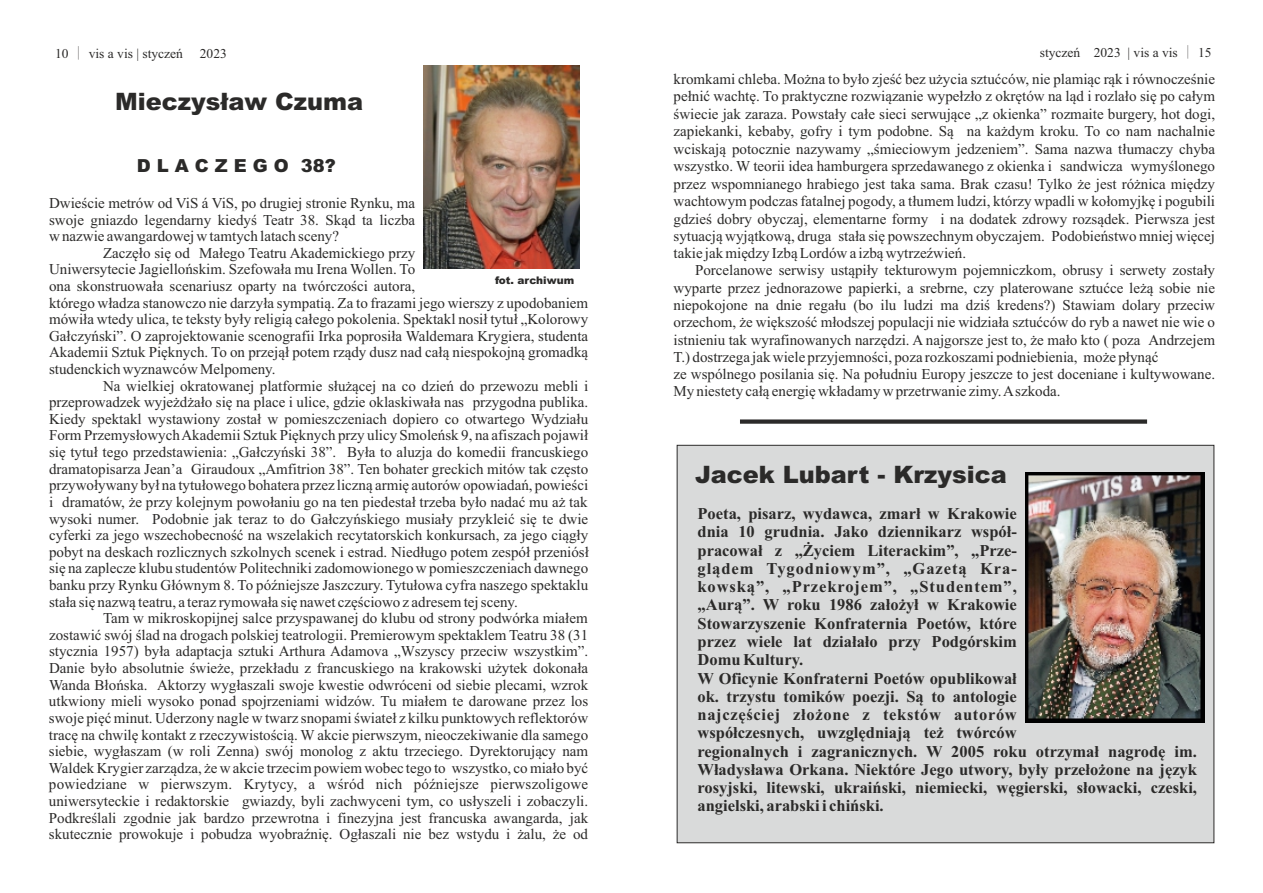
<style>
.page{position:relative;width:1263px;height:893px;background:#fff}
.page>*{position:absolute;margin:0;border:0;box-sizing:border-box;transform-origin:0 0}
.t1{font:900 24px "Arial";color:#2b2a29}
.t2{font:900 18px "Arial";color:#2b2a29}
.t3{font:700 16.5px/18.3px "Times New Roman";color:#2b2a29}
.t4{font:15px/16.6px "Times New Roman";color:#2b2a29;text-align:justify}
.t5{font:13.5px "Times New Roman";color:#2b2a29}
.t6{font:900 10.5px "Arial";color:#2b2a29}
.s1{font-family:"Adobe Fangsong Std"}
</style>
<div class="page">
<div style="left:740px;top:419px;width:407px;height:5px;background:#2b2a29"></div>
<img style="left:424px;top:65px;width:156px;height:204px">
<div style="left:676px;top:444px;width:539px;height:400px;background:#d9dada"></div>
<img style="left:1025px;top:473px;width:179px;height:249px">
<p class="t5" style="left:55px;top:48px;width:173px">10 <span class="s1">│</span> vis a vis | styczeń 2023</p>
<p class="t5" style="left:1040px;top:48px;width:173px">styczeń 2023 | vis a vis <span class="s1">│</span> 15</p>
<p class="t4" style="left:673px;top:72px;width:543px;line-height:17.4px">kromkami chleba. Można to było zjeść bez użycia sztućców, nie plamiąc rąk i równocześnie pełnić wachtę. To praktyczne rozwiązanie wypełzło z okrętów na ląd i rozlało się po całym świecie jak zaraza. Powstały całe sieci serwujące „z okienka” rozmaite burgery, hot dogi, zapiekanki, kebaby, gofry i tym podobne. Są na każdym kroku. To co nam nachalnie wciskają potocznie nazywamy „śmieciowym jedzeniem”. Sama nazwa tłumaczy chyba wszystko. W teorii idea hamburgera sprzedawanego z okienka i sandwicza wymyślonego przez wspomnianego hrabiego jest taka sama. Brak czasu! Tylko że jest różnica między wachtowym podczas fatalnej pogody, a tłumem ludzi, którzy wpadli w kołomyjkę i pogubili gdzieś dobry obyczaj, elementarne formy i na dodatek zdrowy rozsądek. Pierwsza jest sytuacją wyjątkową, druga stała się powszechnym obyczajem. Podobieństwo mniej więcej takie jak między Izbą Lordów a izbą wytrzeźwień.</p>
<p class="t4" style="left:673px;top:263px;width:543px;line-height:17.2px;text-align:left;text-indent:22px">Porcelanowe serwisy ustąpiły tekturowym pojemniczkom, obrusy i serwety zostały wyparte przez jednorazowe papierki, a srebrne, czy platerowane sztućce leżą sobie nie niepokojone na dnie regału (bo ilu ludzi ma dziś kredens?) Stawiam dolary przeciw orzechom, że większość młodszej populacji nie widziała sztućców do ryb a nawet nie wie o istnieniu tak wyrafinowanych narzędzi. A najgorsze jest to, że mało kto ( poza Andrzejem T.) dostrzega jak wiele przyjemności, poza rozkoszami podniebienia, może płynąć<br>ze wspólnego posilania się. Na południu Europy jeszcze to jest doceniane i kultywowane.<br>My niestety całą energię wkładamy w przetrwanie zimy. Aszkoda.</p>
<h1 class="t1" style="left:115px;top:93px;width:250px">Mieczysław Czuma</h1>
<p class="t2" style="left:137px;top:159px;width:201px">D L A C Z E G O 38?</p>
<p class="t4" style="left:49px;top:196px;width:368px">Dwieście metrów od ViS á ViS, po drugiej stronie Rynku, ma swoje gniazdo legendarny kiedyś Teatr 38. Skąd ta liczba w nazwie awangardowej w tamtych latach sceny?</p>
<p class="t4" style="left:49px;top:246px;width:541px;text-align:left;text-indent:54px">Zaczęło się od Małego Teatru Akademickiego przy<br>Uniwersytecie Jagiellońskim. Szefowała mu Irena Wollen. To<br>ona skonstruowała scenariusz oparty na twórczości autora,<br>którego władza stanowczo nie darzyła sympatią. Za to frazami jego wierszy z upodobaniem mówiła wtedy ulica, te teksty były religią całego pokolenia. Spektakl nosił tytuł „Kolorowy Gałczyński”. O zaprojektowanie scenografii Irka poprosiła Waldemara Krygiera, studenta Akademii Sztuk Pięknych. To on przejął potem rządy dusz nad całą niespokojną gromadką studenckich wyznawców Melpomeny.</p>
<p class="t4" style="left:49px;top:379px;width:541px;text-indent:54px">Na wielkiej okratowanej platformie służącej na co dzień do przewozu mebli i przeprowadzek wyjeżdżało się na place i ulice, gdzie oklaskiwała nas przygodna publika.<br>Kiedy spektakl wystawiony został w pomieszczeniach dopiero co otwartego Wydziału Form Przemysłowych Akademii Sztuk Pięknych przy ulicy Smoleńsk 9, na afiszach pojawił się tytuł tego przedstawienia: „Gałczyński 38”. Była to aluzja do komedii francuskiego dramatopisarza Jean’a Giraudoux „Amfitrion 38”. Ten bohater greckich mitów tak często przywoływany był na tytułowego bohatera przez liczną armię autorów opowiadań, powieści i dramatów, że przy kolejnym powołaniu go na ten piedestał trzeba było nadać mu aż tak wysoki numer. Podobnie jak teraz to do Gałczyńskiego musiały przykleić się te dwie cyferki za jego wszechobecność na wszelakich recytatorskich konkursach, za jego ciągły pobyt na deskach rozlicznych szkolnych scenek i estrad. Niedługo potem zespół przeniósł się na zaplecze klubu studentów Politechniki zadomowionego w pomieszczeniach dawnego banku przy Rynku Głównym 8. To późniejsze Jaszczury. Tytułowa cyfra naszego spektaklu stała się nazwą teatru, a teraz rymowała się nawet częściowo z adresem tej sceny.</p>
<p class="t4" style="left:49px;top:611px;width:541px;text-indent:54px">Tam w mikroskopijnej salce przyspawanej do klubu od strony podwórka miałem zostawić swój ślad na drogach polskiej teatrologii. Premierowym spektaklem Teatru 38 (31 stycznia 1957) była adaptacja sztuki Arthura Adamova „Wszyscy przeciw wszystkim”.<br>Danie było absolutnie świeże, przekładu z francuskiego na krakowski użytek dokonała Wanda Błońska. Aktorzy wygłaszali swoje kwestie odwróceni od siebie plecami, wzrok utkwiony mieli wysoko ponad spojrzeniami widzów. Tu miałem te darowane przez los swoje pięć minut. Uderzony nagle w twarz snopami świateł z kilku punktowych reflektorów tracę na chwilę kontakt z rzeczywistością. W akcie pierwszym, nieoczekiwanie dla samego siebie, wygłaszam (w roli Zenna) swój monolog z aktu trzeciego. Dyrektorujący nam Waldek Krygier zarządza, że w akcie trzecim powiem wobec tego to wszystko, co miało być powiedziane w pierwszym. Krytycy, a wśród nich późniejsze pierwszoligowe uniwersyteckie i redaktorskie gwiazdy, byli zachwyceni tym, co usłyszeli i zobaczyli.<br>Podkreślali zgodnie jak bardzo przewrotna i finezyjna jest francuska awangarda, jak skutecznie prowokuje i pobudza wyobraźnię. Ogłaszali nie bez wstydu i żalu, że od</p>
<p class="t6" style="left:495px;top:276px;width:81px">fot. archiwum</p>
<h1 class="t1" style="left:695px;top:465px;width:313px">Jacek Lubart - Krzysica</h1>
<p class="t3" style="left:697px;top:506px;width:501px">Poeta, pisarz, wydawca, zmarł w Krakowie<br>dnia 10 grudnia. Jako dziennikarz współ-<br>pracował z „Życiem Literackim”, „Prze-<br>glądem Tygodniowym”, „Gazetą Kra-<br>kowską”, „Przekrojem”, „Studentem”,<br>„Aurą”. W roku 1986 założył w Krakowie<br>Stowarzyszenie Konfraternia Poetów, które<br>przez wiele lat działało przy Podgórskim<br>Domu Kultury.<br>W Oficynie Konfraterni Poetów opublikował<br>ok. trzystu tomików poezji. Są to antologie<br>najczęściej złożone z tekstów autorów<br>współczesnych, uwzględniają też twórców<br>regionalnych i zagranicznych. W 2005 roku otrzymał nagrodę im.<br>Władysława Orkana. Niektóre Jego utwory, były przełożone na język rosyjski, litewski, ukraiński, niemiecki, węgierski, słowacki, czeski, angielski, arabski i chiński.</p>
</div>
